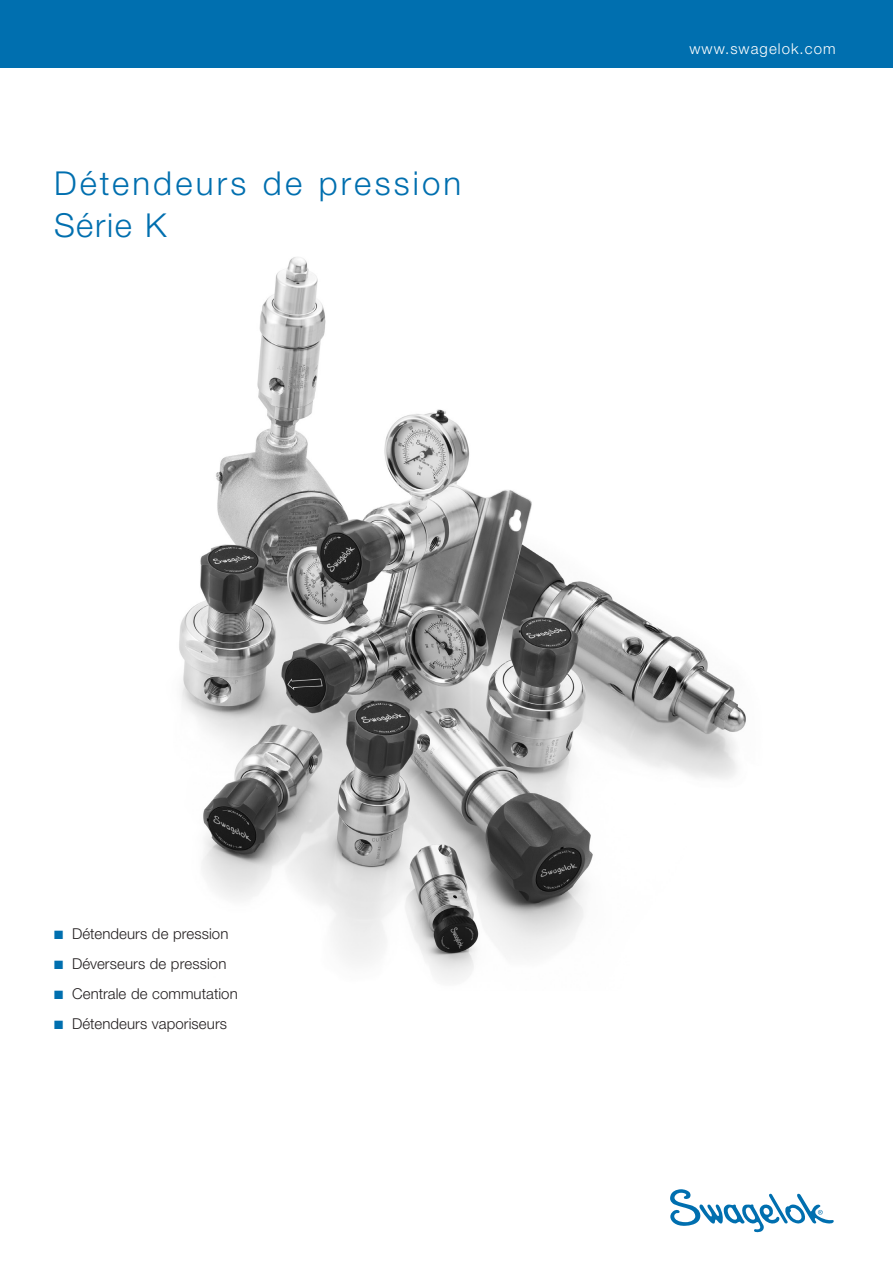
<style>
.page{position:relative;width:893px;height:1263px;background:#fff}
.page>*{position:absolute;margin:0;border:0;box-sizing:border-box;transform-origin:0 0}
.t1{font:300 33px "Helvetica Neue LT Std";letter-spacing:.095em;color:#006faf}
.bullets{font:300 15px "Helvetica Neue LT Std";letter-spacing:.005em;color:#231f20}
.t2{font:300 15px "Helvetica Neue LT Std";letter-spacing:.07em;color:#fff}
.s1{color:#006faf}
</style>
<div class="page">
<img style="left:179px;top:257px;width:567px;height:724px">
<svg style="left:670px;top:1189px;width:164px;height:43px"></svg>
<div style="left:0;top:0;width:893px;height:68px;background:#006faf"></div>
<p class="t1" style="left:54px;top:163px;width:409px">Détendeurs de pression</p>
<p class="t1" style="left:54px;top:205px;width:114px">Série K</p>
<p class="t2" style="left:689px;top:39px;width:148px">www.swagelok.com</p>
<p class="bullets" style="left:54px;top:925px;width:176px"><span class="s1">■</span> Détendeurs de pression</p>
<p class="bullets" style="left:54px;top:955px;width:174px"><span class="s1">■</span> Déverseurs de pression</p>
<p class="bullets" style="left:54px;top:985px;width:185px"><span class="s1">■</span> Centrale de commutation</p>
<p class="bullets" style="left:54px;top:1015px;width:175px"><span class="s1">■</span> Détendeurs vaporiseurs</p>
</div>
